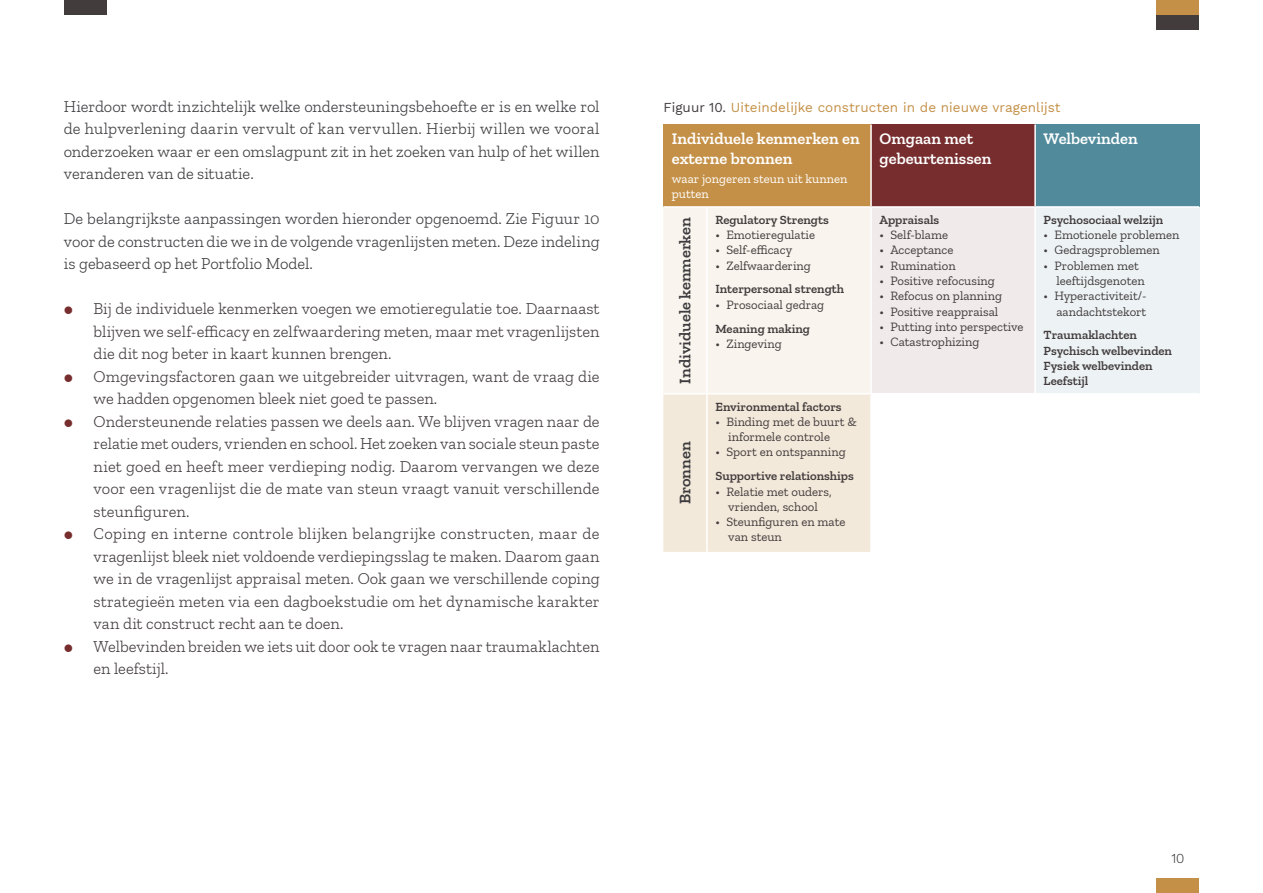
<style>
.page{position:relative;width:1263px;height:893px;background:#fff}
.page>*{position:absolute;margin:0;border:0;box-sizing:border-box;transform-origin:0 0}
.t1{font:300 16.5px/22.5px "Zilla Slab";color:#423c3d;text-align:justify}
.Brood{font:300 16.5px/22.5px "Zilla Slab";letter-spacing:-.005em;color:#3d3b3e;text-align:justify}
.Tabeltekst_11_vet{font:600 16.5px/19.8px "Zilla Slab";color:#fff}
.Brood_vet{font:600 16.5px "Zilla Slab";color:#3d3b3e}
.Grafiek_of_tabeltitel{font:13.5px "Work Sans";letter-spacing:.005em;color:#c49047}
.t2{font:300 13.5px "Work Sans";color:#231f20}
.t3{font:12.75px/15.3px "Zilla Slab";color:#423c3d}
.Tabeltekst_8_5p{font:600 12.75px "Zilla Slab";color:#423c3d}
.Tabeltekst_8_5p-2{font:12.75px/15.3px "Zilla Slab";color:#fff}
.s1{color:#423c3d}
</style>
<div class="page">
<div style="left:663px;top:125px;width:208px;height:82px;background:#c49047"></div>
<div style="left:871px;top:125px;width:164px;height:82px;background:#772d2e"></div>
<div style="left:1035px;top:125px;width:164px;height:82px;background:#508a9b"></div>
<div style="left:871px;top:207px;width:164px;height:187px;background:#f1eaea"></div>
<div style="left:1035px;top:207px;width:164px;height:187px;background:#edf3f5"></div>
<svg style="left:663px;top:208px;width:207px;height:344px;background:#f6eee4"></svg>
<hr style="left:870px;top:125px;width:2px;height:81px;background:#fff">
<hr style="left:1034px;top:125px;width:2px;height:81px;background:#fff">
<hr style="left:663px;top:206px;width:44px;height:2px;background:#fff">
<hr style="left:707px;top:206px;width:164px;height:2px;background:#fff">
<hr style="left:706px;top:208px;width:2px;height:185px;background:#fff">
<hr style="left:871px;top:206px;width:164px;height:2px;background:#fff">
<hr style="left:870px;top:208px;width:2px;height:185px;background:#fff">
<hr style="left:1035px;top:206px;width:164px;height:2px;background:#fff">
<hr style="left:1034px;top:208px;width:2px;height:185px;background:#fff">
<hr style="left:663px;top:393px;width:44px;height:1px;background:#fff">
<hr style="left:707px;top:393px;width:164px;height:1px;background:#fff">
<hr style="left:706px;top:394px;width:2px;height:158px;background:#fff">
<hr style="left:871px;top:393px;width:164px;height:1px;background:#fff">
<hr style="left:1035px;top:393px;width:164px;height:1px;background:#fff">
<div style="left:1157px;top:879px;width:42px;height:14px;background:#c49047"></div>
<div style="left:64px;top:0;width:42px;height:15px;background:#423c3d"></div>
<div style="left:1157px;top:0;width:42px;height:15px;background:#c49047"></div>
<div style="left:1157px;top:15px;width:42px;height:15px;background:#423c3d"></div>
<p class="Brood" style="left:64px;top:95px;width:537px">Hierdoor wordt inzichtelijk welke ondersteuningsbehoefte er is en welke rol de hulpverlening daarin vervult of kan vervullen. Hierbij willen we vooral onderzoeken waar er een omslagpunt zit in het zoeken van hulp of het willen veranderen van de situatie.</p>
<p class="Brood" style="left:64px;top:208px;width:537px">De belangrijkste aanpassingen worden hieronder opgenoemd. Zie Figuur 10 voor de constructen die we in de volgende vragenlijsten meten. Deze indeling is gebaseerd op het Portfolio Model.</p>
<p class="t1" style="left:94px;top:298px;width:508px">Bij de individuele kenmerken voegen we emotieregulatie toe. Daarnaast blijven we self-efficacy en zelfwaardering meten, maar met vragenlijsten die dit nog beter in kaart kunnen brengen.</p>
<p class="t1" style="left:94px;top:365px;width:508px">Omgevingsfactoren gaan we uitgebreider uitvragen, want de vraag die we hadden opgenomen bleek niet goed te passen.</p>
<p class="t1" style="left:94px;top:410px;width:508px">Ondersteunende relaties passen we deels aan. We blijven vragen naar de relatie met ouders, vrienden en school. Het zoeken van sociale steun paste niet goed en heeft meer verdieping nodig. Daarom vervangen we deze voor een vragenlijst die de mate van steun vraagt vanuit verschillende steunfiguren.</p>
<p class="t1" style="left:94px;top:523px;width:508px">Coping en interne controle blijken belangrijke constructen, maar de vragenlijst bleek niet voldoende verdiepingsslag te maken. Daarom gaan we in de vragenlijst appraisal meten. Ook gaan we verschillende coping strategieën meten via een dagboekstudie om het dynamische karakter van dit construct recht aan te doen.</p>
<p class="t1" style="left:94px;top:635px;width:507px">Welbevinden breiden we iets uit door ook te vragen naar traumaklachten en leefstijl.</p>
<p class="Grafiek_of_tabeltitel" style="left:663px;top:97px;width:399px"><span class="s1">Figuur 10.</span> Uiteindelijke constructen in de nieuwe vragenlijst</p>
<p class="Tabeltekst_11_vet" style="left:672px;top:128px;width:189px">Individuele kenmerken en externe bronnen</p>
<p class="Tabeltekst_8_5p-2" style="left:672px;top:171px;width:177px">waar jongeren steun uit kunnen putten</p>
<p class="Tabeltekst_11_vet" style="left:879px;top:128px;width:113px">Omgaan met gebeurtenissen</p>
<p class="Tabeltekst_11_vet" style="left:1044px;top:128px;width:96px">Welbevinden</p>
<p class="Brood_vet" style="left:676px;top:384px;width:168px;rotate:-90deg">Individuele kenmerken</p>
<p class="Tabeltekst_8_5p" style="left:715px;top:212px;width:115px">Regulatory Strengts</p>
<p class="t3" style="left:715px;top:227px;width:101px">• Emotieregulatie</p>
<p class="t3" style="left:715px;top:243px;width:78px">• Self-efficacy</p>
<p class="t3" style="left:715px;top:258px;width:97px">• Zelfwaardering</p>
<p class="Tabeltekst_8_5p" style="left:715px;top:282px;width:130px">Interpersonal strength</p>
<p class="t3" style="left:715px;top:297px;width:110px">• Prosociaal gedrag</p>
<p class="Tabeltekst_8_5p" style="left:715px;top:321px;width:96px">Meaning making</p>
<p class="t3" style="left:715px;top:336px;width:68px">• Zingeving</p>
<p class="Brood_vet" style="left:676px;top:504px;width:64px;rotate:-90deg">Bronnen</p>
<p class="Tabeltekst_8_5p" style="left:715px;top:399px;width:128px">Environmental factors</p>
<p class="t3" style="left:728px;top:414px;width:130px;text-indent:-13px">• Binding met de buurt &amp; informele controle</p>
<p class="t3" style="left:715px;top:445px;width:132px">• Sport en ontspanning</p>
<p class="Tabeltekst_8_5p" style="left:715px;top:469px;width:140px">Supportive relationships</p>
<p class="t3" style="left:715px;top:484px;width:118px;text-align:center">• Relatie met ouders, vrienden, school</p>
<p class="t3" style="left:728px;top:514px;width:119px;text-indent:-13px">• Steunfiguren en mate van steun</p>
<p class="Tabeltekst_8_5p" style="left:879px;top:212px;width:61px">Appraisals</p>
<p class="t3" style="left:879px;top:227px;width:70px">• Self-blame</p>
<p class="t3" style="left:879px;top:243px;width:75px">• Acceptance</p>
<p class="t3" style="left:879px;top:258px;width:78px">• Rumination</p>
<p class="t3" style="left:879px;top:273px;width:117px">• Positive refocusing</p>
<p class="t3" style="left:879px;top:288px;width:124px">• Refocus on planning</p>
<p class="t3" style="left:879px;top:304px;width:120px">• Positive reappraisal</p>
<p class="t3" style="left:879px;top:319px;width:145px">• Putting into perspective</p>
<p class="t3" style="left:879px;top:334px;width:101px">• Catastrophizing</p>
<p class="Tabeltekst_8_5p" style="left:1044px;top:212px;width:121px">Psychosociaal welzijn</p>
<p class="t3" style="left:1044px;top:227px;width:137px">• Emotionele problemen</p>
<p class="t3" style="left:1044px;top:243px;width:118px">• Gedragsproblemen</p>
<p class="t3" style="left:1056px;top:258px;width:90px;text-indent:-13px">• Problemen met leeftijdsgenoten</p>
<p class="t3" style="left:1044px;top:288px;width:105px;text-align:right">• Hyperactiviteit/- aandachtstekort</p>
<p class="Tabeltekst_8_5p" style="left:1044px;top:328px;width:95px">Traumaklachten</p>
<p class="Tabeltekst_8_5p" style="left:1044px;top:343px;width:130px">Psychisch welbevinden</p>
<p class="Tabeltekst_8_5p" style="left:1044px;top:358px;width:110px">Fysiek welbevinden</p>
<p class="Tabeltekst_8_5p" style="left:1044px;top:374px;width:46px">Leefstijl</p>
<p class="t2" style="left:1171px;top:848px;width:14px">10</p>
</div>
